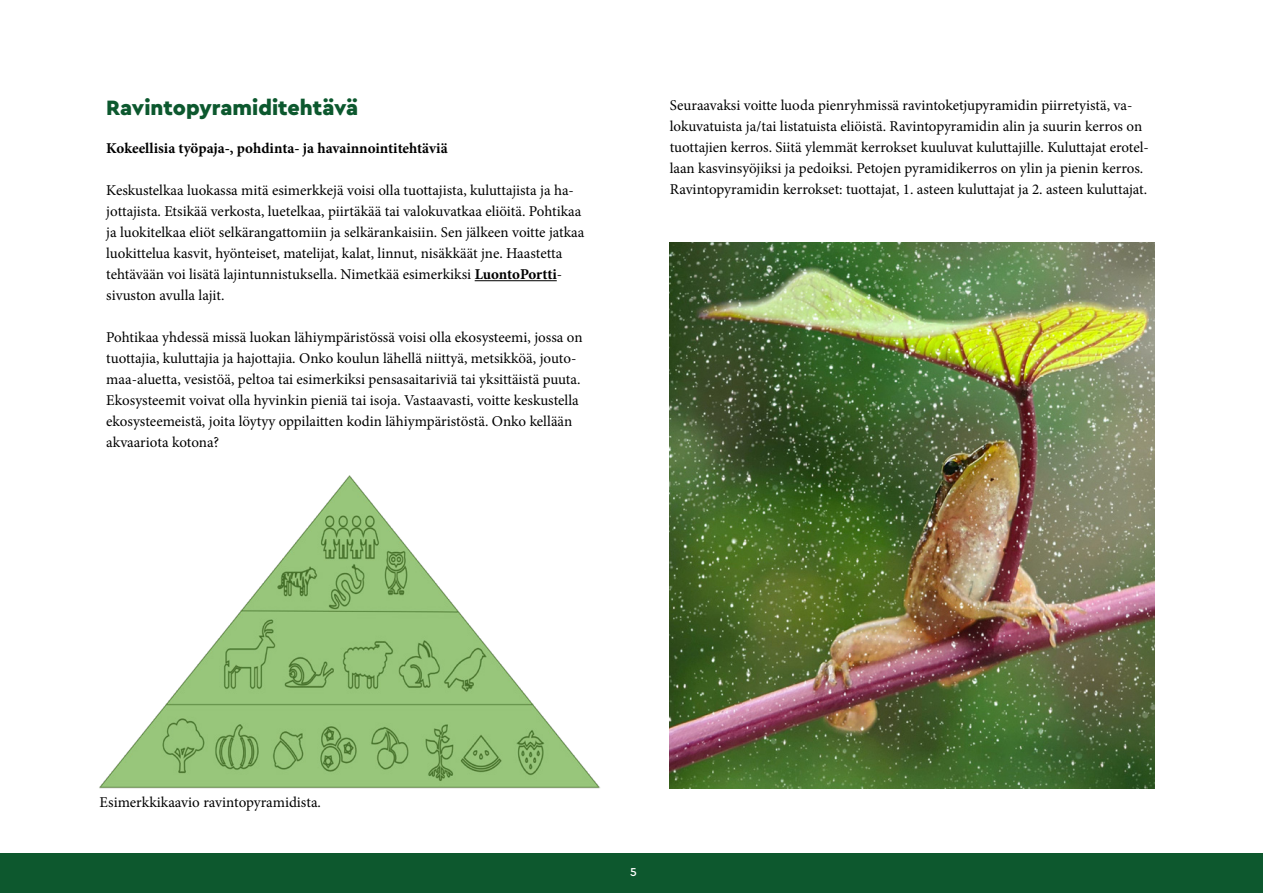
<style>
.page{position:relative;width:1263px;height:893px;background:#fff}
.page>*{position:absolute;margin:0;border:0;box-sizing:border-box;transform-origin:0 0}
.H3_punainen{font:900 21.75px "Cera PRO";color:#0c582e}
.leipis{font:15px/21px "Minion Pro";color:#000}
.leipis-2{font:700 15px "Minion Pro";color:#000}
.t1{font:500 12px "Cera PRO";color:#fff}
.s1{font-weight:700}
</style>
<div class="page">
<div style="left:0;top:853px;width:1263px;height:40px;background:#0d582e"></div>
<hr style="left:475px;top:280px;width:82px;height:1px;background:#000">
<img style="left:99px;top:475px;width:501px;height:313px">
<img style="left:670px;top:242px;width:484px;height:546px">
<p class="H3_punainen" style="left:106px;top:93px;width:253px">Ravintopyramiditehtävä</p>
<p class="leipis-2" style="left:106px;top:138px;width:343px">Kokeellisia työpaja-, pohdinta- ja havainnointitehtäviä</p>
<p class="leipis" style="left:106px;top:180px;width:480px">Keskustelkaa luokassa mitä esimerkkejä voisi olla tuottajista, kuluttajista ja ha&shy;jottajista. Etsikää verkosta, luetelkaa, piirtäkää tai valokuvatkaa eliöitä. Pohtikaa ja luokitelkaa eliöt selkärangattomiin ja selkärankaisiin. Sen jälkeen voitte jatkaa luokittelua kasvit, hyönteiset, matelijat, kalat, linnut, nisäkkäät jne. Haastetta tehtävään voi lisätä lajintunnistuksella. Nimetkää esimerkiksi <span class="s1">LuontoPortti&shy;</span>sivuston avulla lajit.</p>
<p class="leipis" style="left:106px;top:327px;width:478px">Pohtikaa yhdessä missä luokan lähiympäristössä voisi olla ekosysteemi, jossa on tuottajia, kuluttajia ja hajottajia. Onko koulun lähellä niittyä, metsikköä, jouto&shy;maa-aluetta, vesistöä, peltoa tai esimerkiksi pensasaitariviä tai yksittäistä puuta.<br>Ekosysteemit voivat olla hyvinkin pieniä tai isoja. Vastaavasti, voitte keskustella ekosysteemeistä, joita löytyy oppilaitten kodin lähiympäristöstä. Onko kellään akvaariota kotona?</p>
<p class="leipis" style="left:670px;top:94px;width:481px">Seuraavaksi voitte luoda pienryhmissä ravintoketjupyramidin piirretyistä, va&shy;lokuvatuista ja/tai listatuista eliöistä. Ravintopyramidin alin ja suurin kerros on tuottajien kerros. Siitä ylemmät kerrokset kuuluvat kuluttajille. Kuluttajat erotel&shy;laan kasvinsyöjiksi ja pedoiksi. Petojen pyramidikerros on ylin ja pienin kerros.<br>Ravintopyramidin kerrokset: tuottajat, 1. asteen kuluttajat ja 2. asteen kuluttajat.</p>
<p class="leipis" style="left:100px;top:792px;width:223px">Esimerkkikaavio ravintopyramidista.</p>
<p class="t1" style="left:630px;top:864px;width:8px">5</p>
</div>
